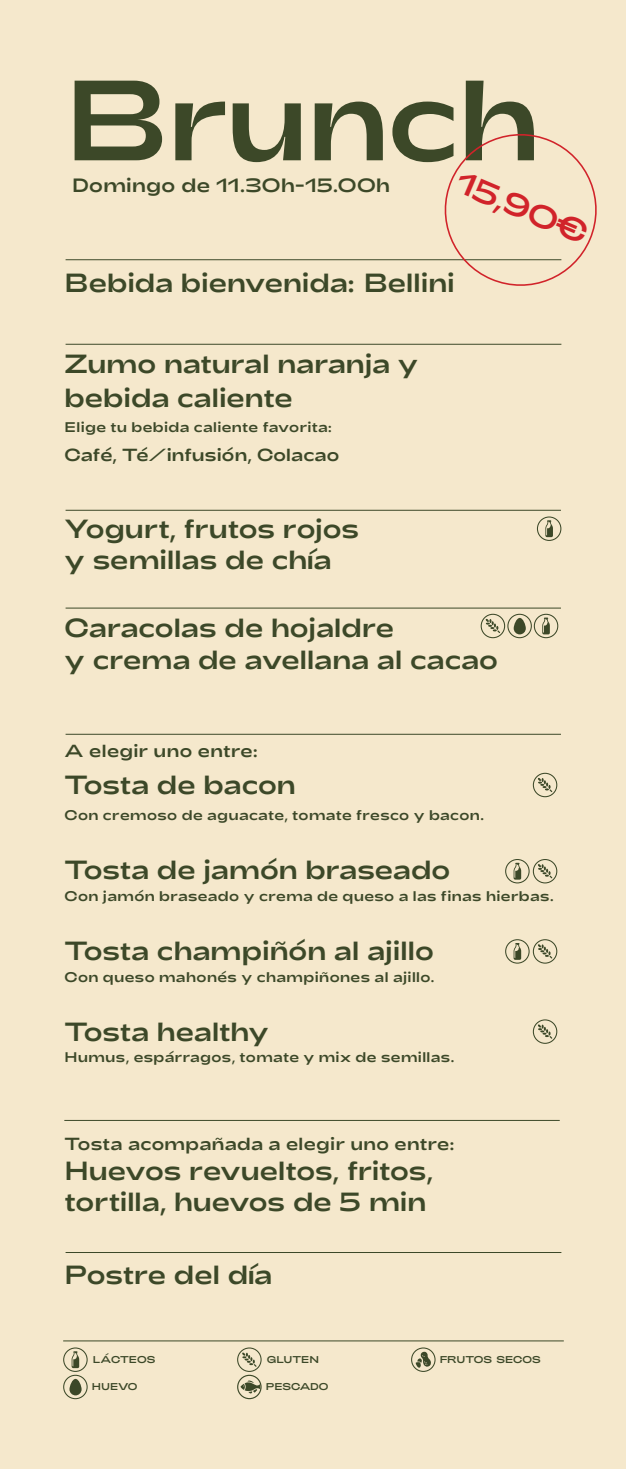
<style>
.page{position:relative;width:626px;height:1469px;background:#fff}
.page>*{position:absolute;margin:0;border:0;box-sizing:border-box;transform-origin:0 0}
.Estilo_de_párrafo_1{font:113.75px "Adieu";letter-spacing:-.01em;color:#3c4828}
.Estilo_de_párrafo_1-2{font:31.5px "Adieu";color:#d1232a}
.Estilo_de_párrafo_1-3{font:26.25px/31.5px "Adieu";color:#3c4828}
.Estilo_de_párrafo_1-4{font:19.25px "Adieu";letter-spacing:.02em;color:#3c4828}
.Estilo_de_párrafo_1-5{font:17.5px "Adieu";letter-spacing:.02em;color:#3c4828}
.Estilo_de_párrafo_1-6{font:14px "Adieu";letter-spacing:.03em;color:#3c4828}
.t1{font:9.97px "Adieu";color:#3c4828}
</style>
<div class="page">
<div style="left:0;top:0;width:625px;height:1468px;background:#f5e8cc"></div>
<hr style="left:65px;top:259px;width:496px;height:1px;background:#3c4828">
<hr style="left:63px;top:1340px;width:500px;height:1px;background:#3c4828">
<svg style="left:72px;top:1351px;width:7px;height:17px"></svg>
<div style="left:63px;top:1347px;width:25px;height:24px;border:1px solid #3c4828;border-radius:50%"></div>
<div style="left:63px;top:1374px;width:25px;height:25px;border:1px solid #3c4828;border-radius:50%"></div>
<svg style="left:69px;top:1378px;width:12px;height:17px"></svg>
<svg style="left:242px;top:1352px;width:14px;height:14px"></svg>
<div style="left:237px;top:1347px;width:24px;height:24px;border:1px solid #3c4828;border-radius:50%"></div>
<svg style="left:240px;top:1380px;width:19px;height:13px"></svg>
<div style="left:237px;top:1374px;width:24px;height:25px;border:1px solid #3c4828;border-radius:50%"></div>
<svg style="left:415px;top:1351px;width:15px;height:16px"></svg>
<div style="left:410px;top:1347px;width:25px;height:24px;border:1px solid #3c4828;border-radius:50%"></div>
<hr style="left:65px;top:344px;width:496px;height:1px;background:#3c4828">
<hr style="left:65px;top:1252px;width:496px;height:1px;background:#3c4828">
<hr style="left:65px;top:510px;width:495px;height:1px;background:#3c4828">
<hr style="left:65px;top:608px;width:495px;height:1px;background:#3c4828">
<svg style="left:545px;top:520px;width:7px;height:17px"></svg>
<div style="left:536px;top:516px;width:25px;height:25px;border:1px solid #3c4828;border-radius:50%"></div>
<svg style="left:513px;top:862px;width:7px;height:17px"></svg>
<div style="left:504px;top:859px;width:25px;height:24px;border:1px solid #3c4828;border-radius:50%"></div>
<svg style="left:513px;top:943px;width:7px;height:16px"></svg>
<div style="left:504px;top:939px;width:25px;height:24px;border:1px solid #3c4828;border-radius:50%"></div>
<hr style="left:65px;top:734px;width:495px;height:1px;background:#3c4828">
<hr style="left:64px;top:1120px;width:495px;height:1px;background:#3c4828">
<svg style="left:542px;top:617px;width:7px;height:17px"></svg>
<div style="left:533px;top:614px;width:24px;height:24px;border:1px solid #3c4828;border-radius:50%"></div>
<div style="left:507px;top:614px;width:24px;height:24px;border:1px solid #3c4828;border-radius:50%"></div>
<div style="left:513px;top:618px;width:12px;height:16px;background:#3c4828;border-radius:6px"></div>
<svg style="left:485px;top:619px;width:14px;height:14px"></svg>
<div style="left:480px;top:614px;width:24px;height:24px;border:1px solid #3c4828;border-radius:50%"></div>
<svg style="left:538px;top:778px;width:13px;height:14px"></svg>
<div style="left:532px;top:772px;width:24px;height:25px;border:1px solid #3c4828;border-radius:50%"></div>
<svg style="left:538px;top:864px;width:13px;height:14px"></svg>
<div style="left:532px;top:859px;width:24px;height:24px;border:1px solid #3c4828;border-radius:50%"></div>
<svg style="left:538px;top:944px;width:13px;height:14px"></svg>
<div style="left:532px;top:939px;width:24px;height:24px;border:1px solid #3c4828;border-radius:50%"></div>
<svg style="left:538px;top:1024px;width:13px;height:14px"></svg>
<div style="left:532px;top:1019px;width:24px;height:24px;border:1px solid #3c4828;border-radius:50%"></div>
<svg style="left:432px;top:134px;width:165px;height:152px"></svg>
<p class="Estilo_de_párrafo_1" style="left:64px;top:54px;width:475px">Brunch</p>
<p class="Estilo_de_párrafo_1-4" style="left:72px;top:174px;width:319px">Domingo de 11.30h-15.00h</p>
<p class="Estilo_de_párrafo_1-2" style="left:464px;top:163px;width:141px;rotate:23deg">15,90€</p>
<p class="Estilo_de_párrafo_1-3" style="left:64px;top:267px;width:391px">Bebida bienvenida: Bellini</p>
<p class="Estilo_de_párrafo_1-3" style="left:64px;top:349px;width:355px">Zumo natural naranja y</p>
<p class="Estilo_de_párrafo_1-3" style="left:64px;top:382px;width:229px">bebida caliente</p>
<p class="Estilo_de_párrafo_1-6" style="left:64px;top:419px;width:269px">Elige tu bebida caliente favorita:</p>
<p class="Estilo_de_párrafo_1-5" style="left:64px;top:445px;width:276px">Café, Té/infusión, Colacao</p>
<p class="Estilo_de_párrafo_1-3" style="left:64px;top:513px;width:296px">Yogurt, frutos rojos y semillas de chía</p>
<p class="Estilo_de_párrafo_1-3" style="left:64px;top:612px;width:434px">Caracolas de hojaldre<br>y crema de avellana al cacao</p>
<p class="Estilo_de_párrafo_1-5" style="left:64px;top:741px;width:195px">A elegir uno entre:</p>
<p class="Estilo_de_párrafo_1-3" style="left:64px;top:769px;width:232px">Tosta de bacon</p>
<p class="Estilo_de_párrafo_1-6" style="left:64px;top:806px;width:420px">Con cremoso de aguacate, tomate fresco y bacon.</p>
<p class="Estilo_de_párrafo_1-3" style="left:64px;top:854px;width:387px">Tosta de jamón braseado</p>
<p class="Estilo_de_párrafo_1-6" style="left:64px;top:887px;width:490px">Con jamón braseado y crema de queso a las finas hierbas.</p>
<p class="Estilo_de_párrafo_1-3" style="left:64px;top:934px;width:370px">Tosta champiñón al ajillo</p>
<p class="Estilo_de_párrafo_1-6" style="left:64px;top:968px;width:371px">Con queso mahonés y champiñones al ajillo.</p>
<p class="Estilo_de_párrafo_1-3" style="left:64px;top:1015px;width:205px">Tosta healthy</p>
<p class="Estilo_de_párrafo_1-6" style="left:64px;top:1049px;width:391px">Humus, espárragos, tomate y mix de semillas.</p>
<p class="Estilo_de_párrafo_1-5" style="left:64px;top:1134px;width:391px">Tosta acompañada a elegir uno entre:</p>
<p class="Estilo_de_párrafo_1-3" style="left:64px;top:1155px;width:369px;line-height:30.8px">Huevos revueltos, fritos, tortilla, huevos de 5 min</p>
<p class="Estilo_de_párrafo_1-3" style="left:64px;top:1258px;width:209px">Postre del día</p>
<p class="t1" style="left:93px;top:1353px;width:64px">LÁCTEOS</p>
<p class="t1" style="left:92px;top:1381px;width:47px">HUEVO</p>
<p class="t1" style="left:267px;top:1353px;width:54px">GLUTEN</p>
<p class="t1" style="left:265px;top:1381px;width:64px">PESCADO</p>
<p class="t1" style="left:439px;top:1353px;width:102px">FRUTOS SECOS</p>
</div>
